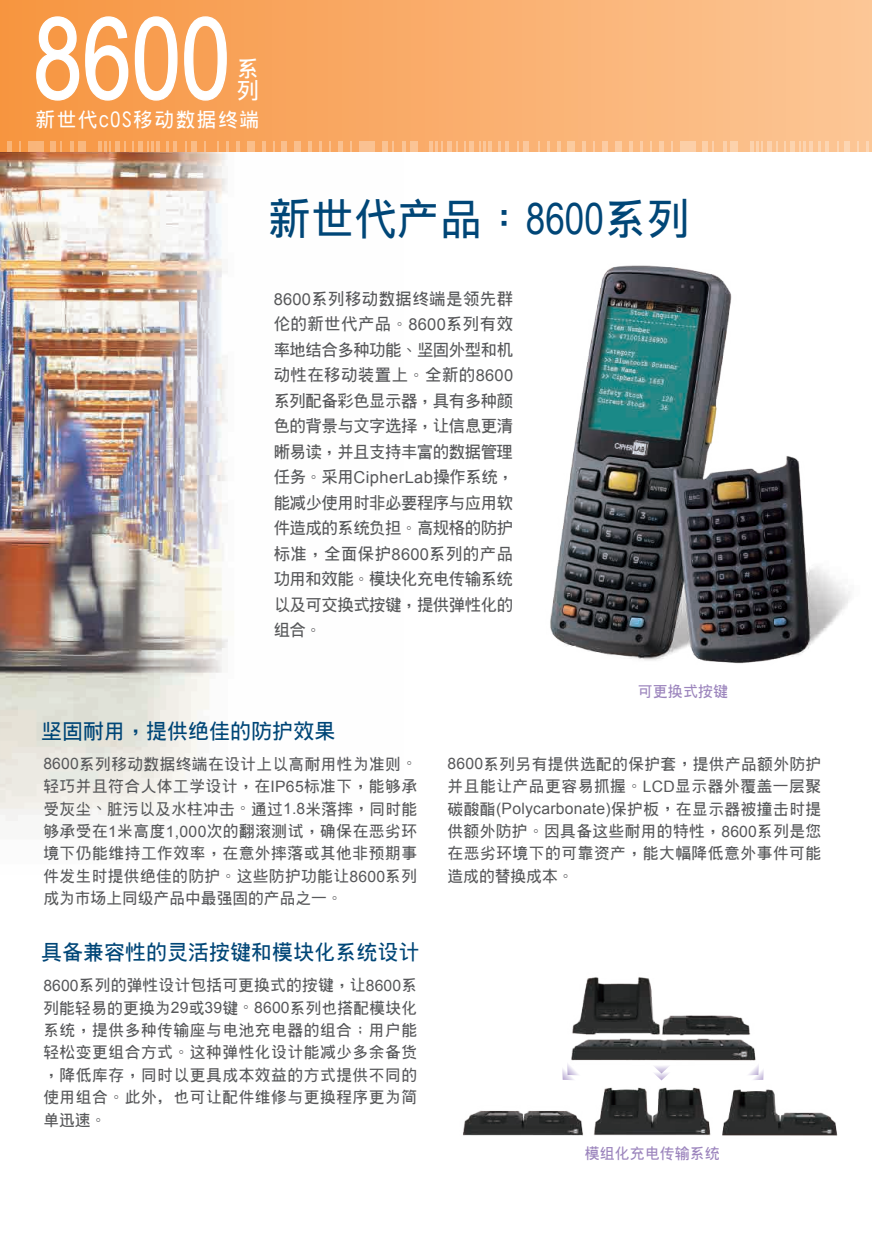
<style>
.page{position:relative;width:872px;height:1246px;background:#fff}
.page>*{position:absolute;margin:0;border:0;box-sizing:border-box;transform-origin:0 0}
.t1{font:113.55px "Arial Narrow";color:#fff;scale:.95 1}
.t2{font:700 42.9px "S Lin Gothic";color:#004677}
.t3{font:700 22.5px/22.5px "S Lin Gothic";color:#fff}
.t4{font:700 21px "S Lin Gothic";color:#004677}
.t5{font:700 19.8px "S Lin Gothic";letter-spacing:.075em;color:#fff}
.t6{font:700 16.5px/25.5px "S Lin Gothic";letter-spacing:-.035em;color:#57585a;text-align:justify}
.t7{font:16.5px "Arial";letter-spacing:.025em;color:#57585a}
.t8{font:700 15.75px/22.5px "S Lin Gothic";letter-spacing:.035em;color:#57585a;text-align:justify}
.t9{font:700 15px "S Lin Gothic";color:#9c85bd}
.s1{font-family:"AR Hei B5"}
.s2{font-family:"Arial Narrow";font-weight:400}
.s3{font-family:"Arial";font-weight:400}
.s4{font-family:"AR Hei B5";font-size:15.75px}
.s5{font-family:"S Lin Gothic";font-weight:700}
.s6{font-family:"AR Hei B5";font-weight:700;font-size:15.75px}
</style>
<div class="page">
<img style="left:0;top:152px;width:228px;height:669px">
<div style="left:0;top:0;width:872px;height:152px;background:linear-gradient(to right,#f79540,#fcc696)"></div>
<div style="left:360px;top:141px;width:15px;height:11px;background:#fac192"></div>
<hr style="left:402px;top:141px;width:4px;height:11px;background:#fac495">
<svg style="left:392px;top:141px;width:2px;height:11px"></svg>
<div style="left:447px;top:141px;width:5px;height:11px;background:#fbc598"></div>
<div style="left:382px;top:141px;width:5px;height:11px;background:#fac393"></div>
<div style="left:410px;top:141px;width:7px;height:11px;background:#fbc495"></div>
<hr style="left:429px;top:141px;width:4px;height:11px;background:#fbc496">
<svg style="left:435px;top:141px;width:7px;height:11px"></svg>
<div style="left:469px;top:141px;width:5px;height:11px;background:#fbc699"></div>
<div style="left:523px;top:141px;width:6px;height:11px;background:#fbc89d"></div>
<svg style="left:498px;top:141px;width:10px;height:11px"></svg>
<hr style="left:488px;top:141px;width:4px;height:11px;background:#fbc79a">
<svg style="left:479px;top:141px;width:7px;height:11px"></svg>
<div style="left:294px;top:141px;width:7px;height:11px;background:#fabf8d"></div>
<svg style="left:262px;top:141px;width:3px;height:11px"></svg>
<div style="left:282px;top:141px;width:5px;height:11px;background:#fabf8d"></div>
<div style="left:247px;top:141px;width:7px;height:11px;background:#fabe8a"></div>
<hr style="left:236px;top:141px;width:4px;height:11px;background:#fabd89">
<svg style="left:217px;top:141px;width:2px;height:11px"></svg>
<svg style="left:226px;top:141px;width:3px;height:11px"></svg>
<svg style="left:350px;top:141px;width:2px;height:11px"></svg>
<div style="left:338px;top:141px;width:5px;height:11px;background:#fac190"></div>
<hr style="left:308px;top:141px;width:4px;height:11px;background:#fac08e">
<svg style="left:329px;top:141px;width:2px;height:11px"></svg>
<svg style="left:319px;top:141px;width:3px;height:11px"></svg>
<div style="left:680px;top:141px;width:15px;height:11px;background:#fccfa7"></div>
<svg style="left:722px;top:141px;width:4px;height:11px"></svg>
<svg style="left:712px;top:141px;width:2px;height:11px"></svg>
<svg style="left:776px;top:141px;width:2px;height:11px"></svg>
<div style="left:767px;top:141px;width:5px;height:11px;background:#fcd2ae"></div>
<div style="left:702px;top:141px;width:6px;height:11px;background:#fcd0a9"></div>
<div style="left:730px;top:141px;width:7px;height:11px;background:#fcd2ac"></div>
<svg style="left:750px;top:141px;width:13px;height:11px"></svg>
<hr style="left:825px;top:141px;width:4px;height:11px;background:#fcd5b2">
<svg style="left:837px;top:141px;width:2px;height:11px"></svg>
<svg style="left:784px;top:141px;width:2px;height:11px"></svg>
<div style="left:790px;top:141px;width:5px;height:11px;background:#fcd4af"></div>
<div style="left:843px;top:141px;width:6px;height:11px;background:#fcd6b3"></div>
<svg style="left:818px;top:141px;width:3px;height:11px"></svg>
<svg style="left:808px;top:141px;width:4px;height:11px"></svg>
<svg style="left:799px;top:141px;width:7px;height:11px"></svg>
<div style="left:615px;top:141px;width:6px;height:11px;background:#fccca3"></div>
<hr style="left:582px;top:141px;width:4px;height:11px;background:#fbcba1">
<svg style="left:593px;top:141px;width:2px;height:11px"></svg>
<div style="left:602px;top:141px;width:6px;height:11px;background:#fccba2"></div>
<div style="left:568px;top:141px;width:7px;height:11px;background:#fbcba0"></div>
<svg style="left:557px;top:141px;width:3px;height:11px"></svg>
<svg style="left:547px;top:141px;width:2px;height:11px"></svg>
<svg style="left:671px;top:141px;width:2px;height:11px"></svg>
<hr style="left:659px;top:141px;width:4px;height:11px;background:#fccea5">
<svg style="left:629px;top:141px;width:3px;height:11px"></svg>
<svg style="left:640px;top:141px;width:2px;height:11px"></svg>
<div style="left:28px;top:141px;width:15px;height:11px;background:#f9b57a"></div>
<svg style="left:71px;top:141px;width:3px;height:11px"></svg>
<svg style="left:60px;top:141px;width:2px;height:11px"></svg>
<svg style="left:124px;top:141px;width:2px;height:11px"></svg>
<div style="left:115px;top:141px;width:5px;height:11px;background:#f9b880"></div>
<div style="left:50px;top:141px;width:6px;height:11px;background:#f9b67c"></div>
<div style="left:78px;top:141px;width:7px;height:11px;background:#f9b87e"></div>
<svg style="left:98px;top:141px;width:13px;height:11px"></svg>
<hr style="left:173px;top:141px;width:4px;height:11px;background:#faba84">
<svg style="left:185px;top:141px;width:2px;height:11px"></svg>
<svg style="left:132px;top:141px;width:2px;height:11px"></svg>
<div style="left:138px;top:141px;width:5px;height:11px;background:#faba83"></div>
<div style="left:191px;top:141px;width:6px;height:11px;background:#fabc86"></div>
<svg style="left:166px;top:141px;width:3px;height:11px"></svg>
<svg style="left:147px;top:141px;width:13px;height:11px"></svg>
<svg style="left:19px;top:141px;width:2px;height:11px"></svg>
<div style="left:7px;top:141px;width:5px;height:11px;background:#f9b578"></div>
<svg style="left:865px;top:141px;width:3px;height:11px"></svg>
<img style="left:550px;top:265px;width:300px;height:399px">
<img style="left:722px;top:1089px;width:116px;height:47px">
<img style="left:593px;top:1080px;width:118px;height:56px">
<img style="left:463px;top:1110px;width:120px;height:26px">
<img style="left:665px;top:1015px;width:86px;height:19px">
<img style="left:571px;top:1034px;width:185px;height:27px">
<img style="left:571px;top:977px;width:94px;height:61px">
<svg style="left:654px;top:1066px;width:15px;height:14px"></svg>
<svg style="left:562px;top:1058px;width:22px;height:22px"></svg>
<svg style="left:742px;top:1058px;width:22px;height:22px"></svg>
<svg style="left:35px;top:16px;width:192px;height:85px;background:#f8a762"></svg>
<h1 class="t1" style="left:33px;top:-25px;width:209px">8600</h1>
<h3 class="t3" style="left:237px;top:57px;width:24px">系列</h3>
<p class="t5" style="left:36px;top:109px;width:225px">新世代cOS移動數据終端</p>
<h2 class="t2" style="left:268px;top:197px;width:423px">新世代產品<span class="s1">：</span><span class="s2">8600</span>系列</h2>
<p class="t6" style="left:274px;top:286px;width:241px"><span class="s3">8600</span>系列移動數據終端是領先群倫的新世代產品<span class="s4">。</span><span class="s3">8600</span>系列有效率地結合多種功能<span class="s4">、</span>堅固外型和機動性在移動裝置上<span class="s4">。</span>全新的<span class="s3">8600</span>系列配備彩色顯示器<span class="s4">，</span>具有多種顏色的背景與文字選擇<span class="s4">，</span>讓信息更清晰易讀<span class="s4">，</span>並且支持豐富的數據管理</p>
<p class="t7" style="left:274px;top:466px;width:241px"><span class="s5">任務</span><span class="s6">。</span><span class="s5">採用</span>CipherLab<span class="s5">操作系統</span><span class="s6">，</span></p>
<p class="t6" style="left:274px;top:490px;width:241px">能減少使用時非必要程序與應用軟件造成的系統負擔<span class="s4">。</span>高規格的防護標準<span class="s4">，</span>全面保護<span class="s3">8600</span>系列的產品功用和效能<span class="s4">。</span>模塊化充電傳輸系統以及可交換式按鍵<span class="s4">，</span>提供彈性化的組合<span class="s4">。</span></p>
<p class="t9" style="left:638px;top:683px;width:91px">可更換式按鍵</p>
<h3 class="t4" style="left:41px;top:720px;width:295px">堅固耐用<span class="s1">，</span>提供絕佳的防護效果</h3>
<p class="t8" style="left:43px;top:752px;width:375px"><span class="s3">8600</span>系列移動數據終端在設計上以高耐用性為準則<span class="s1">。</span>輕巧並且符合人體工學設計<span class="s1">，</span>在<span class="s3">IP65</span>標準下<span class="s1">，</span>能夠承受灰塵<span class="s1">、</span>髒污以及水柱衝擊<span class="s1">。</span>通過<span class="s3">1.8</span>米落摔<span class="s1">，</span>同時能夠承受在<span class="s3">1</span>米高度<span class="s3">1,000</span>次的翻滾測試<span class="s1">，</span>確保在惡劣環境下仍能維持工作效率<span class="s1">，</span>在意外摔落或其他非預期事件發生時提供絕佳的防護<span class="s1">。</span>這些防護功能讓<span class="s3">8600</span>系列成為市場上同級產品中最強固的產品之一<span class="s1">。</span></p>
<p class="t8" style="left:447px;top:752px;width:375px"><span class="s3">8600</span>系列另有提供選配的保護套<span class="s1">，</span>提供產品額外防護並且能讓產品更容易抓握<span class="s1">。</span><span class="s3">LCD</span>顯示器外覆蓋一層聚碳酸酯<span class="s3">(Polycarbonate)</span>保護板<span class="s1">，</span>在顯示器被撞擊時提供額外防護<span class="s1">。</span>因具備這些耐用的特性<span class="s1">，</span><span class="s3">8600</span>系列是您在惡劣環境下的可靠資產<span class="s1">，</span>能大幅降低意外事件可能造成的替換成本<span class="s1">。</span></p>
<h3 class="t4" style="left:41px;top:941px;width:379px">具備兼容性的靈活按鍵和模塊化系統設計</h3>
<p class="t8" style="left:43px;top:974px;width:375px"><span class="s3">8600</span>系列的彈性設計包括可更換式的按鍵<span class="s1">，</span>讓<span class="s3">8600</span>系列能輕易的更換為<span class="s3">29</span>或<span class="s3">39</span>鍵<span class="s1">。</span><span class="s3">8600</span>系列也搭配模塊化系統<span class="s1">，</span>提供多種傳輸座與電池充電器的組合<span class="s1">；</span>用戶能輕鬆變更組合方式<span class="s1">。</span>這種彈性化設計能減少多余備貨<span class="s1">，</span>降低庫存<span class="s1">，</span>同時以更具成本效益的方式提供不同的使用組合<span class="s1">。</span>此外，也可讓配件維修與更換程序更為簡單迅速<span class="s1">。</span></p>
<p class="t9" style="left:585px;top:1145px;width:136px">模組化充電傳輸系統</p>
</div>
